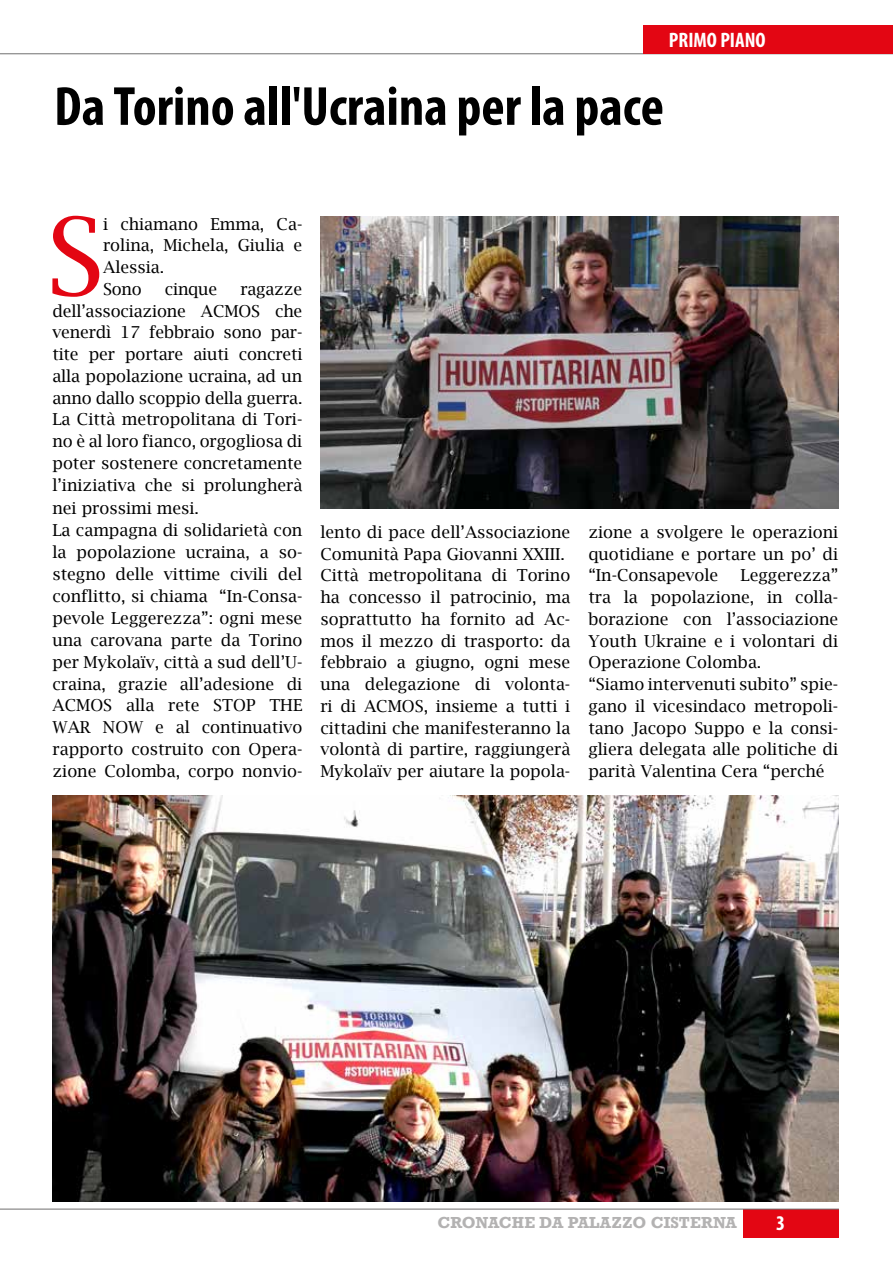
<style>
.page{position:relative;width:893px;height:1263px;background:#fff}
.page>*{position:absolute;margin:0;border:0;box-sizing:border-box;transform-origin:0 0}
.t1{font:106.8px "Lucida Bright";color:#e30613}
.t2{font:700 condensed 55.5px "Myriad Pro";color:#000}
.t3{font:700 condensed 21px "Myriad Pro";color:#fff}
.t4{font:16.5px/21.8px "Lucida Bright";color:#000}
.t5{font:700 15px "Rockwell";letter-spacing:.01em;color:#b3b2b2}
</style>
<div class="page">
<hr style="left:0;top:54px;width:893px;height:1px;background:#706f6f">
<div style="left:643px;top:25px;width:250px;height:28px;background:#e30613"></div>
<div style="left:743px;top:1209px;width:96px;height:28px;background:#e30613"></div>
<hr style="left:0;top:1209px;width:839px;height:1px;background:#706f6f">
<img style="left:320px;top:217px;width:518px;height:291px">
<img style="left:52px;top:795px;width:787px;height:406px">
<p class="t3" style="left:669px;top:27px;width:98px">PRIMO PIANO</p>
<h2 class="t2" style="left:54px;top:72px;width:611px">Da Torino all'Ucraina per la pace</h2>
<h1 class="t1" style="left:46px;top:196px;width:59px">S</h1>
<p class="t4" style="left:103px;top:213px;width:201px">i chiamano Emma, Ca&shy;rolina, Michela, Giulia e<br>Alessia.<br>Sono</p>
<p class="t4" style="left:165px;top:278px;width:54px">cinque</p>
<p class="t4" style="left:52px;top:278px;width:251px;text-indent:188px">ragazze dell’associazione ACMOS che venerdì 17 febbraio sono par&shy;tite per portare aiuti concreti alla popolazione ucraina, ad un anno dallo scoppio della guerra.<br>La Città metropolitana di Tori&shy;no è al loro fianco, orgogliosa di poter sostenere concretamente l’iniziativa che si prolungherà nei prossimi mesi.<br>La campagna di solidarietà con la popolazione ucraina, a so&shy;stegno delle vittime civili del conflitto, si chiama “In-Consa&shy;pevole Leggerezza”: ogni mese una carovana parte da Torino per Mykolaïv, città a sud dell’U&shy;craina, grazie all’adesione di<br>ACMOS alla rete STOP THE<br>WAR NOW e al continuativo rapporto costruito con Opera&shy;zione Colomba, corpo nonvio-</p>
<p class="t4" style="left:320px;top:521px;width:251px">lento di pace dell’Associazione<br>Comunità Papa Giovanni XXIII.<br>Città metropolitana di Torino ha concesso il patrocinio, ma soprattutto ha fornito ad Ac&shy;mos il mezzo di trasporto: da febbraio a giugno, ogni mese una delegazione di volonta&shy;ri di ACMOS, insieme a tutti i cittadini che manifesteranno la volontà di partire, raggiungerà<br>Mykolaïv per aiutare la popola-</p>
<p class="t4" style="left:588px;top:521px;width:251px;text-align:justify">zione a svolgere le operazioni quotidiane e portare un po’ di “In-Consapevole</p>
<p class="t4" style="left:588px;top:564px;width:251px;text-indent:152px">Leggerezza” tra la popolazione, in colla&shy;borazione con l’associazione<br>Youth Ukraine e i volontari di<br>Operazione Colomba.<br>“Siamo intervenuti subito” spie&shy;gano il vicesindaco metropoli&shy;tano Jacopo Suppo e la consi&shy;gliera delegata alle politiche di parità Valentina Cera “perché</p>
<p class="t5" style="left:438px;top:1213px;width:301px">CRONACHE DA PALAZZO CISTERNA</p>
<p class="t3" style="left:776px;top:1210px;width:10px">3</p>
</div>
